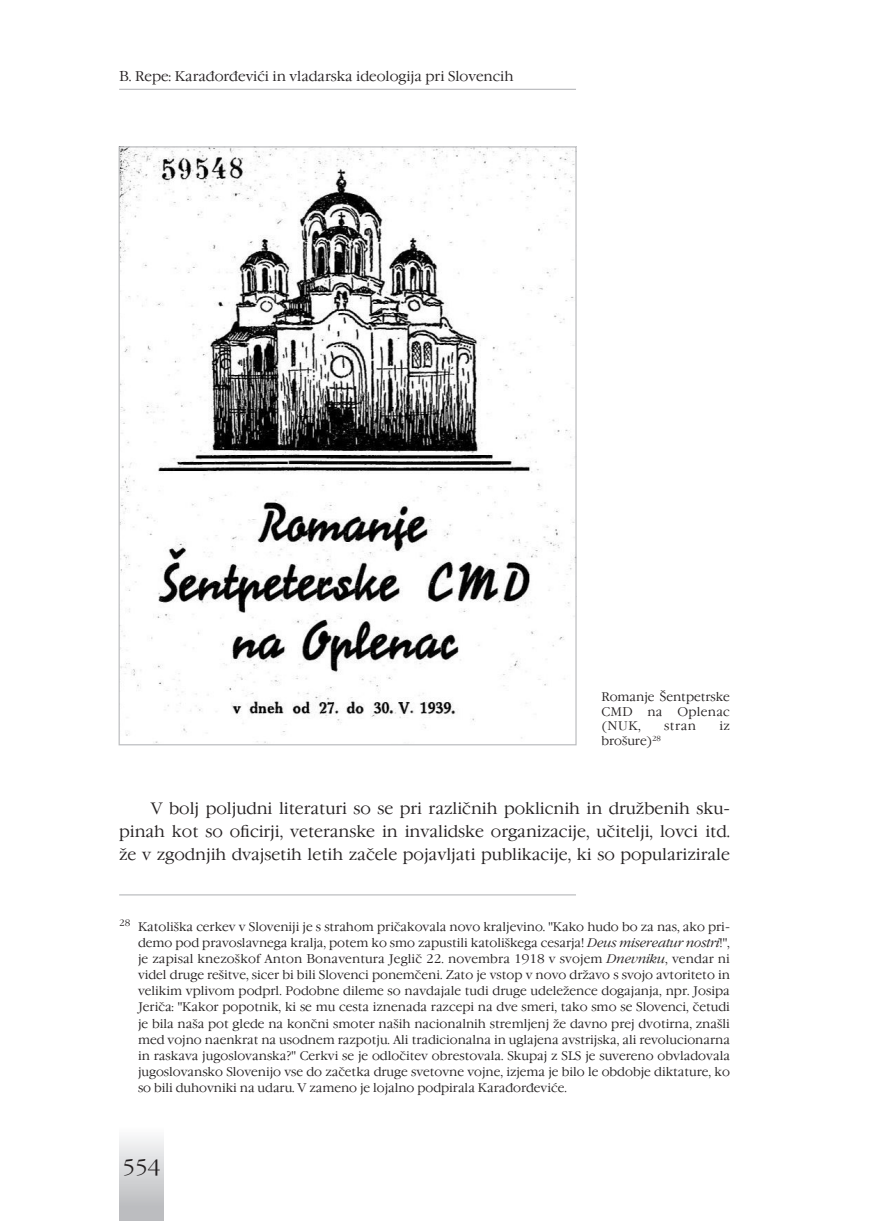
<style>
.page{position:relative;width:869px;height:1221px;background:#fff}
.page>*{position:absolute;margin:0;border:0;box-sizing:border-box;transform-origin:0 0}
.t1{font:20.82px "Garamond Light ITC";color:#231f20}
.clanek_zamik{font:16.45px/22.9px "Garamond Light ITC";color:#231f20}
.t2{font:14px "Garamond Light ITC";color:#231f20}
.Fusnota{font:12.42px/16.1px "Garamond Light ITC";color:#231f20;text-align:justify}
.podpis_ob_sliki{font:12.42px/14.9px "Garamond Light ITC";color:#231f20;text-align:justify}
.s1{font-style:italic}
</style>
<div class="page">
<div style="left:119px;top:1181px;width:45px;height:39px;background:#bcbdc0"></div>
<hr style="left:119px;top:89px;width:456px;height:1px;background:#bcbdc0">
<div style="left:119px;top:1126px;width:45px;height:79px;background:linear-gradient(to bottom,#fdfefe,#bdbec1)"></div>
<hr style="left:119px;top:894px;width:456px;height:1px;background:#bcbdc0">
<img style="left:120px;top:148px;width:454px;height:595px">
<p class="t2" style="left:119px;top:68px;width:395px">B. Repe: Karađorđevići in vladarska ideologija pri Slovencih</p>
<p class="podpis_ob_sliki" style="left:601px;top:689px;width:130px">Romanje Šentpetrske CMD na Oplenac (NUK,</p>
<p class="podpis_ob_sliki" style="left:663px;top:718px;width:33px">stran</p>
<p class="podpis_ob_sliki" style="left:719px;top:718px;width:12px">iz</p>
<p class="podpis_ob_sliki" style="left:601px;top:733px;width:61px">brošure)<sup>28</sup></p>
<p class="clanek_zamik" style="left:119px;top:796px;width:612px;text-indent:32px">V bolj poljudni literaturi so se pri različnih poklicnih in družbenih sku&shy;pinah kot so oficirji, veteranske in invalidske organizacije, učitelji, lovci</p>
<p class="clanek_zamik" style="left:119px;top:819px;width:612px;text-align:right">itd.<br>že v zgodnjih dvajsetih letih začele pojavljati publikacije, ki so popularizirale</p>
<p class="Fusnota" style="left:138px;top:918px;width:593px;text-indent:-19px"><sup>28</sup> Katoliška cerkev v Sloveniji je s strahom pričakovala novo kraljevino. "Kako hudo bo za nas, ako pri&shy;demo pod pravoslavnega kralja, potem ko smo zapustili katoliškega cesarja! <span class="s1">Deus misereatur nostri</span>!", je zapisal knezoškof Anton Bonaventura Jeglič 22. novembra 1918 v svojem <span class="s1">Dnevniku</span>, vendar ni videl druge rešitve, sicer bi bili Slovenci ponemčeni. Zato je vstop v novo državo s svojo avtoriteto in velikim vplivom podprl. Podobne dileme so navdajale tudi druge udeležence dogajanja, npr. Josipa Jeriča: "Kakor popotnik, ki se mu cesta iznenada razcepi na dve smeri, tako smo se Slovenci, četudi je bila naša pot glede na končni smoter naših nacionalnih stremljenj že davno prej dvotirna, znašli med vojno naenkrat na usodnem razpotju. Ali tradicionalna in uglajena avstrijska, ali revolucionarna in raskava jugoslovanska?" Cerkvi se je odločitev obrestovala. Skupaj z SLS je suvereno obvladovala jugoslovansko Slovenijo vse do začetka druge svetovne vojne, izjema je bilo le obdobje diktature, ko so bili duhovniki na udaru. V zameno je lojalno podpirala Karađorđeviće.</p>
<h1 class="t1" style="left:122px;top:1154px;width:40px">554</h1>
</div>
